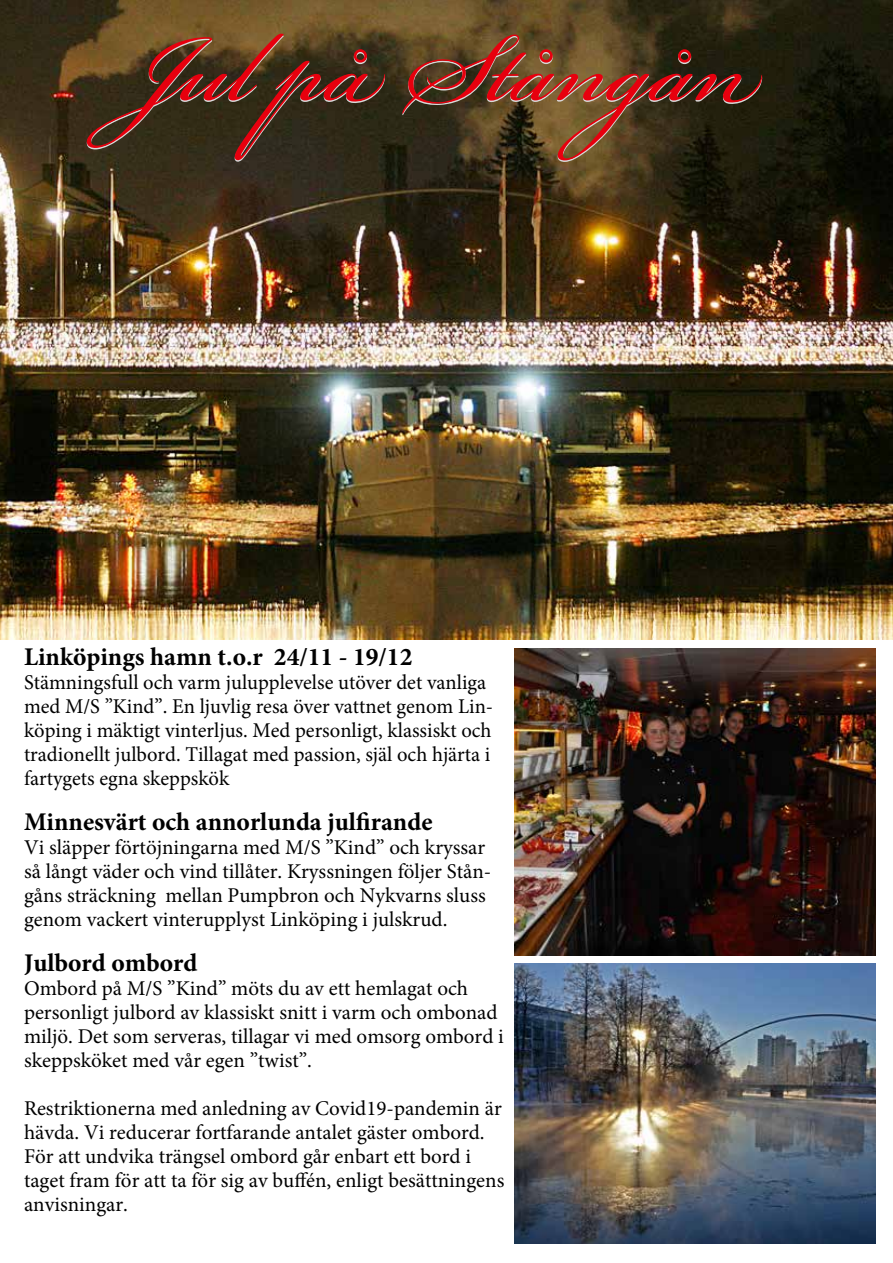
<style>
.page{position:relative;width:893px;height:1263px;background:#fff}
.page>*{position:absolute;margin:0;border:0;box-sizing:border-box;transform-origin:0 0}
.t1{font:150px "Bickham Script Pro";color:#d8dada}
.t2{font:700 25.5px "Minion Pro";color:#000}
.t3{font:21px/24px "Minion Pro";color:#000}
</style>
<div class="page">
<img style="left:0;top:0;width:893px;height:639px">
<img style="left:514px;top:963px;width:362px;height:281px">
<img style="left:514px;top:649px;width:362px;height:306px">
<h1 class="t1" style="left:131px;top:-38px;width:632px">Jul på Stångån</h1>
<p class="t2" style="left:24px;top:639px;width:390px">Linköpings hamn t.o.r 24/11 - 19/12</p>
<p class="t3" style="left:24px;top:671px;width:471px">Stämningsfull och varm julupplevelse utöver det vanliga med M/S ”Kind”. En ljuvlig resa över vattnet genom Lin&shy;köping i mäktigt vinterljus. Med personligt, klassiskt och tradionellt julbord. Tillagat med passion, själ och hjärta i fartygets egna skeppskök</p>
<p class="t2" style="left:24px;top:804px;width:410px">Minnesvärt och annorlunda julfirande</p>
<p class="t3" style="left:24px;top:836px;width:469px">Vi släpper förtöjningarna med M/S ”Kind” och kryssar så långt väder och vind tillåter. Kryssningen följer Stån&shy;gåns sträckning mellan Pumpbron och Nykvarns sluss genom vackert vinterupplyst Linköping i julskrud.</p>
<p class="t2" style="left:24px;top:945px;width:175px">Julbord ombord</p>
<p class="t3" style="left:24px;top:977px;width:481px">Ombord på M/S ”Kind” möts du av ett hemlagat och personligt julbord av klassiskt snitt i varm och ombonad miljö. Det som serveras, tillagar vi med omsorg ombord i skeppsköket med vår egen ”twist”.</p>
<p class="t3" style="left:24px;top:1097px;width:482px">Restriktionerna med anledning av Covid19-pandemin är hävda. Vi reducerar fortfarande antalet gäster ombord.<br>För att undvika trängsel ombord går enbart ett bord i taget fram för att ta för sig av buffén, enligt besättningens anvisningar.</p>
</div>
